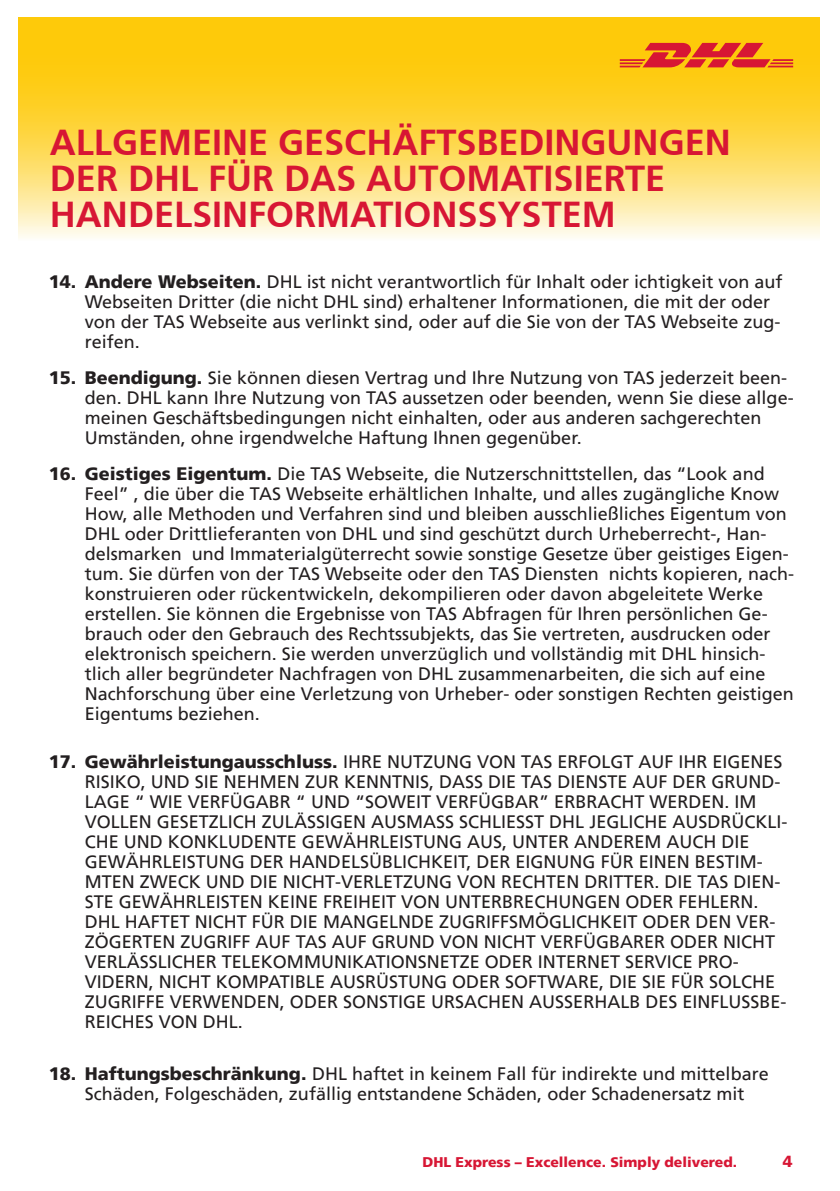
<style>
.page{position:relative;width:840px;height:1191px;background:#fff}
.page>*{position:absolute;margin:0;border:0;box-sizing:border-box;transform-origin:0 0}
.t1{font:700 36px/36px "Frutiger 65";color:#d71634}
.t2{font:18px/20px "Frutiger LT";color:#231f20}
.t3{font:900 16px "Frutiger LT";color:#d71634}
.t4{font:900 14px "Frutiger LT";color:#d71634}
.s1{font-weight:900}
</style>
<div class="page">
<svg style="left:18px;top:17px;width:801px;height:221px;background:#fdd953"></svg>
<svg style="left:619px;top:43px;width:173px;height:24px;background:#e86721"></svg>
<h1 class="t1" style="left:50px;top:125px;width:682px">ALLGEMEINE GESCHÄFTSBEDINGUNGEN<br>DE R DHL FÜR DAS AUTOMATISIE</h1>
<h1 class="t1" style="left:603px;top:161px;width:42px">RTE</h1>
<h1 class="t1" style="left:50px;top:197px;width:23px">HANDELSINFO</h1>
<h1 class="t1" style="left:294px;top:197px;width:46px">RMATIONSS</h1>
<h1 class="t1" style="left:497px;top:197px;width:48px">YSTEM</h1>
<p class="t2" style="left:85px;top:272px;width:699px;text-indent:-36px"><span class="s1">14. Andere Webseiten.</span> DHL ist nicht verantwortlich für Inhalt oder ichtigkeit von auf Webseiten Dritter (die nicht DHL sind) erhaltener Informationen, die mit der oder von der TAS Webseite aus verlinkt sind, oder auf die Sie von der TAS Webseite zug&shy;reifen.</p>
<p class="t2" style="left:85px;top:368px;width:710px;text-indent:-36px"><span class="s1">15. Beendigung.</span> Sie können diesen Vertrag und Ihre Nutzung von TAS jederzeit been&shy;den. DHL kann Ihre Nutzung von TAS aussetzen oder beenden, wenn Sie diese allge&shy;meinen Geschäftsbedingungen nicht einhalten, oder aus anderen sachgerechten Umständen, ohne irgendwelche Haftung Ihnen gegenüber.</p>
<p class="t2" style="left:85px;top:464px;width:710px;text-indent:-36px"><span class="s1">16. Geistiges Eigentum.</span> Die TAS Webseite, die Nutzerschnittstellen, das “Look and Feel” , die über die TAS Webseite erhältlichen Inhalte, und alles zugängliche Know How, alle Methoden und Verfahren sind und bleiben ausschließliches Eigentum von DHL oder Drittlieferanten von DHL und sind geschützt durch Urheberrecht-, Han&shy;delsmarken und Immaterialgüterrecht sowie sonstige Gesetze über geistiges Eigen&shy;tum. Sie dürfen von der TAS Webseite oder den TAS Diensten nichts kopieren, nach&shy;konstruieren oder rückentwickeln, dekompilieren oder davon abgeleitete Werke erstellen. Sie können die Ergebnisse von TAS Abfragen für Ihren persönlichen Ge&shy;brauch oder den Gebrauch des Rechtssubjekts, das Sie vertreten, ausdrucken oder elektronisch speichern. Sie werden unverzüglich und vollständig mit DHL hinsich&shy;tlich aller begründeter Nachfragen von DHL zusammenarbeiten, die sich auf eine Nachforschung über eine Verletzung von Urheber- oder sonstigen Rechten geistigen Eigentums beziehen.</p>
<p class="t2" style="left:85px;top:752px;width:704px;text-indent:-36px"><span class="s1">17. Gewährleistungausschluss.</span> IHRE NUTZUNG VON TAS ERFOLGT AUF IHR EIGENES RISIKO, UND SIE NEHMEN ZUR KENNTNIS, DASS DIE TAS DIENSTE AUF DER GRUND-LAGE “ WIE VERFÜGABR “ UND “SOWEIT VERFÜGBAR” ERBRACHT WERDEN. IM VOLLEN GESETZLICH ZULÄSSIGEN AUSMASS SCHLIESST DHL JEGLICHE AUSDRÜCKLI-CHE UND KONKLUDENTE GEWÄHRLEISTUNG AUS, UNTER ANDEREM AUCH DIE GEWÄHRLEISTUNG DER HANDELSÜBLICHKEIT, DER EIGNUNG FÜR EINEN BESTIM-MTEN ZWECK UND DIE NICHT-VERLETZUNG VON RECHTEN DRITTER. DIE TAS DIEN-STE GEWÄHRLEISTEN KEINE FREIHEIT VON UNTERBRECHUNGEN ODER FEHLERN.<br>DHL HAFTET NICHT FÜR DIE MANGELNDE ZUGRIFFSMÖGLICHKEIT ODER DEN VER-ZÖGERTEN ZUGRIFF AUF TAS AUF GRUND VON NICHT VERFÜGBARER ODER NICHT VERLÄSSLICHER TELEKOMMUNIKATIONSNETZE ODER INTERNET SERVICE PRO-VIDERN, NICHT KOMPATIBLE AUSRÜSTUNG ODER SOFTWARE, DIE SIE FÜR SOLCHE ZUGRIFFE VERWENDEN, ODER SONSTIGE URSACHEN AUSSERHALB DES EINFLUSSBE-REICHES VON DHL.</p>
<p class="t2" style="left:85px;top:1064px;width:685px;text-indent:-36px"><span class="s1">18. Haftungsbeschränkung.</span> DHL haftet in keinem Fall für indirekte und mittelbare<br>Schäden, Folgeschäden, zufällig entstandene Schäden, oder Schadenersatz mit</p>
<p class="t4" style="left:422px;top:1153px;width:316px">DHL Express – Excellence. Simply delivered.</p>
<p class="t3" style="left:782px;top:1151px;width:11px">4</p>
</div>
